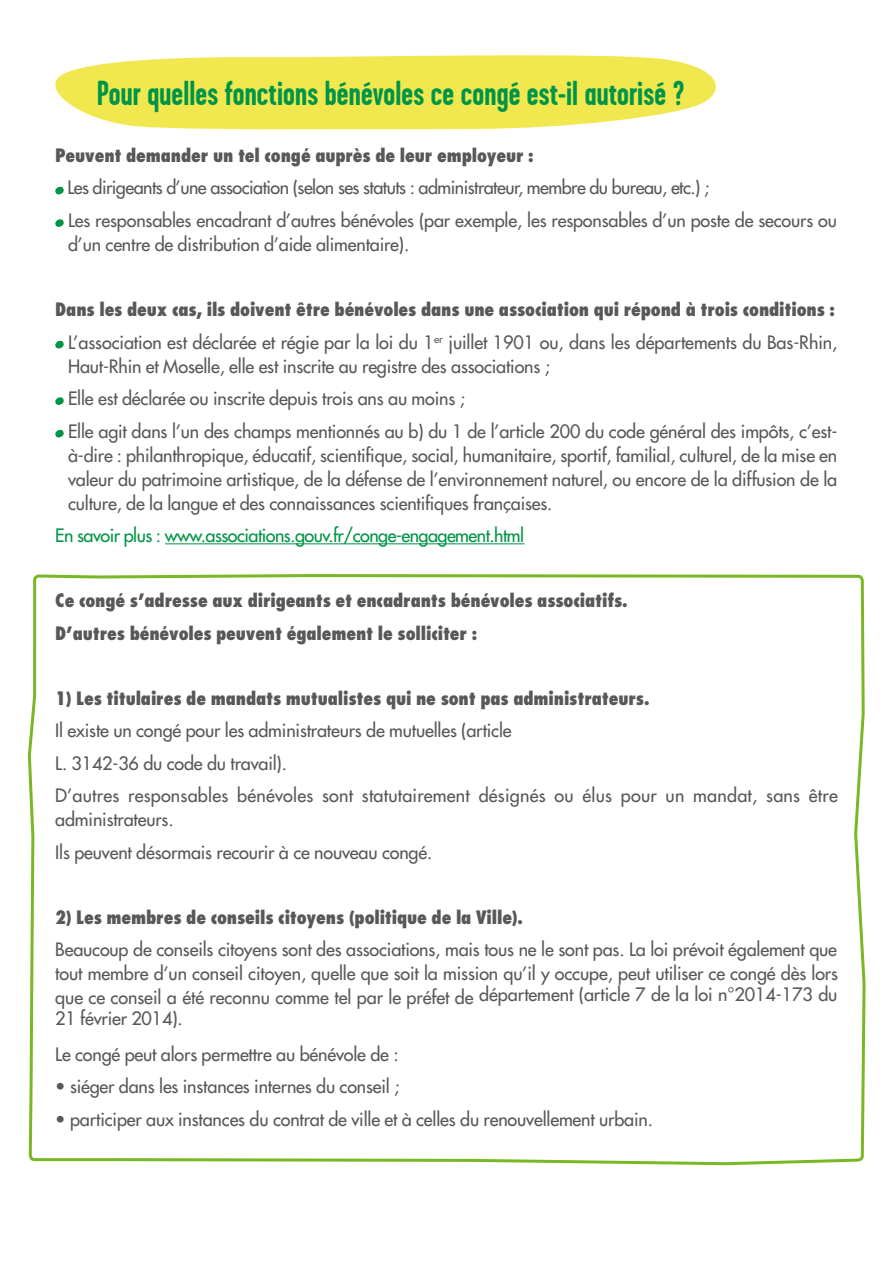
<style>
.page{position:relative;width:893px;height:1263px;background:#fff}
.page>*{position:absolute;margin:0;border:0;box-sizing:border-box;transform-origin:0 0}
.t1{font:700 34.5px "Garage Gothic";letter-spacing:.005em;color:#009446}
.t2{font:500 18px/32.5px "Futura Std";letter-spacing:-.01em;color:#585857}
.t3{font:800 condensed 18px/32.5px "Futura Std";letter-spacing:-.01em;color:#585857}
.t4{font:500 18px/32.5px "Futura Std";letter-spacing:.01em;color:#585857}
.t5{font:500 18px "Futura Std";letter-spacing:-.03em;color:#009446}
.s1{font-weight:800;font-stretch:condensed}
</style>
<div class="page">
<hr style="left:165px;top:543px;width:360px;height:1px;background:#009446">
<svg style="left:55px;top:55px;width:661px;height:75px;background:#f2ea66"></svg>
<svg style="left:55px;top:186px;width:9px;height:9px"></svg>
<svg style="left:55px;top:219px;width:9px;height:8px"></svg>
<svg style="left:55px;top:340px;width:9px;height:9px"></svg>
<svg style="left:55px;top:397px;width:9px;height:8px"></svg>
<svg style="left:55px;top:429px;width:9px;height:9px"></svg>
<svg style="left:27px;top:574px;width:839px;height:592px"></svg>
<h1 class="t1" style="left:97px;top:75px;width:589px">Pour quelles fonctions bénévoles ce congé est-il autorisé ?</h1>
<p class="t3" style="left:55px;top:139px;width:480px">Peuvent demander un tel congé auprès de leur employeur :</p>
<p class="t2" style="left:67px;top:172px;width:771px">Les dirigeants d’une association (selon ses statuts : administrateur, membre du bureau, etc.) ;<br>Les responsables encadrant d’autres bénévoles (par exemple, les responsables d’un poste de secours ou</p>
<p class="t2" style="left:68px;top:228px;width:343px">d’un centre de distribution d’aide alimentaire).</p>
<p class="t2" style="left:55px;top:293px;width:784px;text-align:right"><span class="s1">Dans les deux cas, ils doivent être bénévoles dans une association qui répond à trois conditions :<br></span>L’association est déclarée et régie par la loi du 1<sup>er</sup> juillet 1901 ou, dans les départements du Bas-Rhin,</p>
<p class="t2" style="left:68px;top:350px;width:771px">Haut-Rhin et Moselle, elle est inscrite au registre des associations ;<br>Elle est déclarée ou inscrite depuis trois ans au moins ;<br>Elle agit dans l’un des champs mentionnés au b) du 1 de l’article 200 du code général des impôts, c’est-</p>
<p class="t2" style="left:68px;top:443px;width:771px;line-height:24px;text-align:justify">à-dire : philanthropique, éducatif, scientifique, social, humanitaire, sportif, familial, culturel, de la mise en valeur du patrimoine artistique, de la défense de l’environnement naturel, ou encore de la diffusion de la culture, de la langue et des connaissances scientifiques françaises.</p>
<p class="t5" style="left:55px;top:524px;width:470px">En savoir plus : www.associations.gouv.fr/conge-engagement.html</p>
<p class="t3" style="left:55px;top:584px;width:574px">Ce congé s’adresse aux dirigeants et encadrants bénévoles associatifs.<br>D’autres bénévoles peuvent également le solliciter :</p>
<p class="t3" style="left:55px;top:681px;width:596px">1) Les titulaires de mandats mutualistes qui ne sont pas administrateurs.</p>
<p class="t4" style="left:55px;top:714px;width:784px">Il existe un congé pour les administrateurs de mutuelles (article<br>L. 3142-36 du code du travail).<br>D’autres responsables bénévoles sont statutairement désignés ou élus pour un mandat, sans être</p>
<p class="t2" style="left:55px;top:803px;width:378px">administrateurs.<br>Ils peuvent désormais recourir à ce nouveau congé.</p>
<p class="t3" style="left:55px;top:901px;width:469px">2) Les membres de conseils citoyens (politique de la Ville).</p>
<p class="t2" style="left:55px;top:938px;width:784px;line-height:24px;text-align:justify">Beaucoup de conseils citoyens sont des associations, mais tous ne le sont pas. La loi prévoit également que tout membre d’un conseil citoyen, quelle que soit la mission qu’il y occupe, peut utiliser ce congé dès lors que ce conseil a été reconnu comme tel par le préfet de département (article 7 de la loi n°2014-173 du</p>
<p class="t2" style="left:55px;top:1001px;width:345px;line-height:35.5px">21 février 2014).<br>Le congé peut alors permettre au bénévole de :</p>
<p class="t2" style="left:55px;top:1070px;width:346px">• siéger dans les instances internes du conseil ;</p>
<p class="t2" style="left:55px;top:1103px;width:599px">• participer aux instances du contrat de ville et à celles du renouvellement urbain.</p>
</div>
